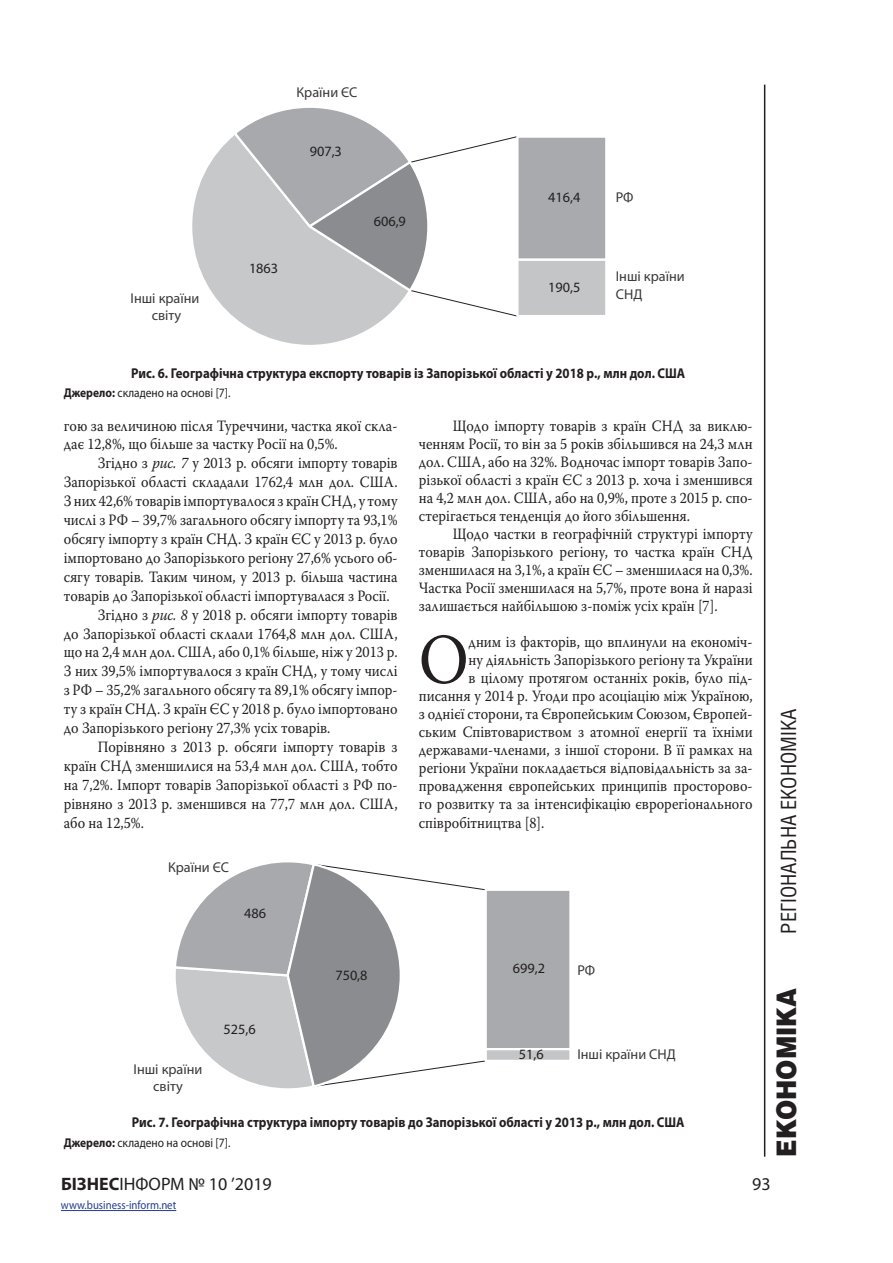
<style>
.page{position:relative;width:893px;height:1263px;background:#fff}
.page>*{position:absolute;margin:0;border:0;box-sizing:border-box;transform-origin:0 0}
.Osnova{font:70.35px "Warnock Pro";color:#231f20;scale:.9 1}
.t1{font:900 27px "Helios";color:#231f20;scale:.9 1}
.t2{font:21px "Helios Cond";color:#231f20}
.t3{font:18px "Myriad Pro";color:#231f20}
.Osnova-2{font:15.75px/18.9px "Warnock Pro";color:#231f20;text-align:justify;scale:.9 1}
.Title_table{font:700 14.25px "Myriad Pro";color:#231f20;scale:.9 1}
.t4{font:14.25px/17.1px "Myriad Pro";color:#3a393a;text-align:center}
.t5{font:14.25px "Myriad Pro";color:#231f20}
.Snoska{font:12.75px "Myriad Pro";color:#231f20;scale:.9 1}
.t6{font:12px "Myriad Pro";color:#253f8e;scale:.9 1}
.s1{font-weight:700}
.s2{font-style:italic}
</style>
<div class="page">
<hr style="left:764px;top:85px;width:1px;height:1072px;background:#231f20">
<hr style="left:61px;top:1210px;width:115px;height:1px;background:#253f8e">
<svg style="left:192px;top:137px;width:194px;height:208px"></svg>
<div style="left:517px;top:137px;width:89px;height:123px;background:#a9aaae"></div>
<div style="left:516px;top:135px;width:91px;height:126px;border:2px solid #fff"></div>
<div style="left:517px;top:260px;width:89px;height:56px;background:#c4c5c7"></div>
<div style="left:516px;top:259px;width:91px;height:58px;border:2px solid #fff"></div>
<svg style="left:232px;top:108px;width:286px;height:209px"></svg>
<div style="left:486px;top:890px;width:85px;height:159px;background:#a9aaae"></div>
<div style="left:485px;top:889px;width:87px;height:161px;border:2px solid #fff"></div>
<div style="left:486px;top:1049px;width:85px;height:12px;background:#c4c5c7"></div>
<div style="left:485px;top:1048px;width:87px;height:14px;border:2px solid #fff"></div>
<svg style="left:175px;top:862px;width:311px;height:227px"></svg>
<p class="t4" style="left:297px;top:83px;width:62px">Країни ЄС</p>
<p class="t4" style="left:131px;top:290px;width:70px">Інші країни світу</p>
<p class="t5" style="left:310px;top:142px;width:34px">907,3</p>
<p class="t5" style="left:249px;top:260px;width:31px">1863</p>
<p class="t5" style="left:374px;top:213px;width:34px">606,9</p>
<p class="t5" style="left:548px;top:189px;width:34px">416,4</p>
<p class="t5" style="left:548px;top:278px;width:34px">190,5</p>
<p class="t4" style="left:616px;top:189px;width:19px">РФ</p>
<p class="t4" style="left:616px;top:268px;width:70px;text-align:left">Інші країни<br>СНД</p>
<p class="Title_table" style="left:131px;top:364px;width:617px">Рис. 6. Географічна структура експорту товарів із Запорізької області у 2018 р., млн дол. США</p>
<p class="Snoska" style="left:64px;top:385px;width:187px"><span class="s1">Джерело:</span> складено на основі [7].</p>
<p class="Osnova-2" style="left:64px;top:416px;width:372px">гою за величиною після Туреччини, частка якої скла&shy;дає 12,8%, що більше за частку Росії на 0,5%.</p>
<p class="Osnova-2" style="left:64px;top:453px;width:372px;text-indent:34px">Згідно з <span class="s2">рис. 7</span> у 2013 р. обсяги імпорту товарів Запорізької області складали 1762,4 млн дол. США.<br>З них 42,6% товарів імпортувалося з країн СНД, у тому числі з РФ – 39,7% загального обсягу імпорту та 93,1% обсягу імпорту з країн СНД. З країн ЄС у 2013 р. було імпортовано до Запорізького регіону 27,6% усього об&shy;сягу товарів. Таким чином, у 2013 р. більша частина товарів до Запорізької області імпортувалася з Росії.</p>
<p class="Osnova-2" style="left:64px;top:605px;width:372px;text-indent:34px">Згідно з <span class="s2">рис. 8</span> у 2018 р. обсяги імпорту товарів до Запорізької області склали 1764,8 млн дол. США, що на 2,4 млн дол. США, або 0,1% більше, ніж у 2013 р.<br>З них 39,5% імпортувалося з країн СНД, у тому числі з РФ – 35,2% загального обсягу та 89,1% обсягу імпор&shy;ту з країн СНД. З країн ЄС у 2018 р. було імпортовано до Запорізького регіону 27,3% усіх товарів.</p>
<p class="Osnova-2" style="left:64px;top:737px;width:372px;text-indent:34px">Порівняно з 2013 р. обсяги імпорту товарів з країн СНД зменшилися на 53,4 млн дол. США, тобто на 7,2%. Імпорт товарів Запорізької області з РФ по&shy;рівняно з 2013 р. зменшився на 77,7 млн дол. США, або на 12,5%.</p>
<p class="Osnova-2" style="left:419px;top:416px;width:372px;line-height:18px;text-indent:34px">Щодо імпорту товарів з країн СНД за виклю&shy;ченням Росії, то він за 5 років збільшився на 24,3 млн дол. США, або на 32%. Водночас імпорт товарів Запо&shy;різької області з країн ЄС з 2013 р. хоча і зменшився на 4,2 млн дол. США, або на 0,9%, проте з 2015 р. спо&shy;стерігається тенденція до його збільшення.</p>
<p class="Osnova-2" style="left:419px;top:524px;width:372px;line-height:18px;text-indent:34px">Щодо частки в географічній структурі імпорту товарів Запорізького регіону, то частка країн СНД зменшилася на 3,1%, а країн ЄС – зменшилася на 0,3%.<br>Частка Росії зменшилася на 5,7%, проте вона й наразі залишається найбільшою з-поміж усіх країн [7].</p>
<p class="Osnova" style="left:419px;top:617px;width:57px">О</p>
<p class="Osnova-2" style="left:469px;top:632px;width:317px">дним із факторів, що вплинули на економіч-</p>
<p class="Osnova-2" style="left:469px;top:650px;width:317px">ну діяльність Запорізького регіону та України</p>
<p class="Osnova-2" style="left:469px;top:668px;width:317px">в цілому протягом останніх років, було під-</p>
<p class="Osnova-2" style="left:419px;top:686px;width:372px">писання у 2014 р. Угоди про асоціацію між Україною,</p>
<p class="Osnova-2" style="left:419px;top:704px;width:372px">з однієї сторони, та Європейським Союзом, Європей-</p>
<p class="Osnova-2" style="left:419px;top:722px;width:372px">ським Співтовариством з атомної енергії та їхніми</p>
<p class="Osnova-2" style="left:419px;top:740px;width:372px">державами-членами, з іншої сторони. В її рамках на</p>
<p class="Osnova-2" style="left:419px;top:758px;width:372px">регіони України покладається відповідальність за за-</p>
<p class="Osnova-2" style="left:419px;top:776px;width:372px">провадження європейських принципів просторово-</p>
<p class="Osnova-2" style="left:419px;top:794px;width:372px">го розвитку та за інтенсифікацію єврорегіонального</p>
<p class="Osnova-2" style="left:419px;top:813px;width:141px">співробітництва [8].</p>
<p class="t4" style="left:168px;top:858px;width:62px">Країни ЄС</p>
<p class="t5" style="left:244px;top:905px;width:23px">486</p>
<p class="t4" style="left:134px;top:1060px;width:70px">Інші країни світу</p>
<p class="t5" style="left:223px;top:1021px;width:34px">525,6</p>
<p class="t5" style="left:335px;top:966px;width:34px">750,8</p>
<p class="t5" style="left:513px;top:960px;width:34px">699,2</p>
<p class="t5" style="left:519px;top:1045px;width:26px">51,6</p>
<p class="t4" style="left:577px;top:962px;width:19px">РФ</p>
<p class="t4" style="left:577px;top:1045px;width:100px">Інші країни СНД</p>
<p class="Title_table" style="left:132px;top:1113px;width:616px">Рис. 7. Географічна структура імпорту товарів до Запорізької області у 2013 р., млн дол. США</p>
<p class="Snoska" style="left:64px;top:1135px;width:187px"><span class="s1">Джерело:</span> складено на основі [7].</p>
<h3 class="t2" style="left:776px;top:934px;width:227px;rotate:-90deg">РЕГІОНАЛЬНА ЕКОНОМІКА</h3>
<h2 class="t1" style="left:769px;top:1157px;width:189px;rotate:-90deg">ЕКОНОМІКА</h2>
<p class="t3" style="left:61px;top:1173px;width:212px"><span class="s1">БІЗНЕС</span>ІНФОРМ № 10 ’2019</p>
<p class="t3" style="left:752px;top:1173px;width:20px">93</p>
<p class="t6" style="left:61px;top:1198px;width:130px">www.business-inform.net</p>
</div>
